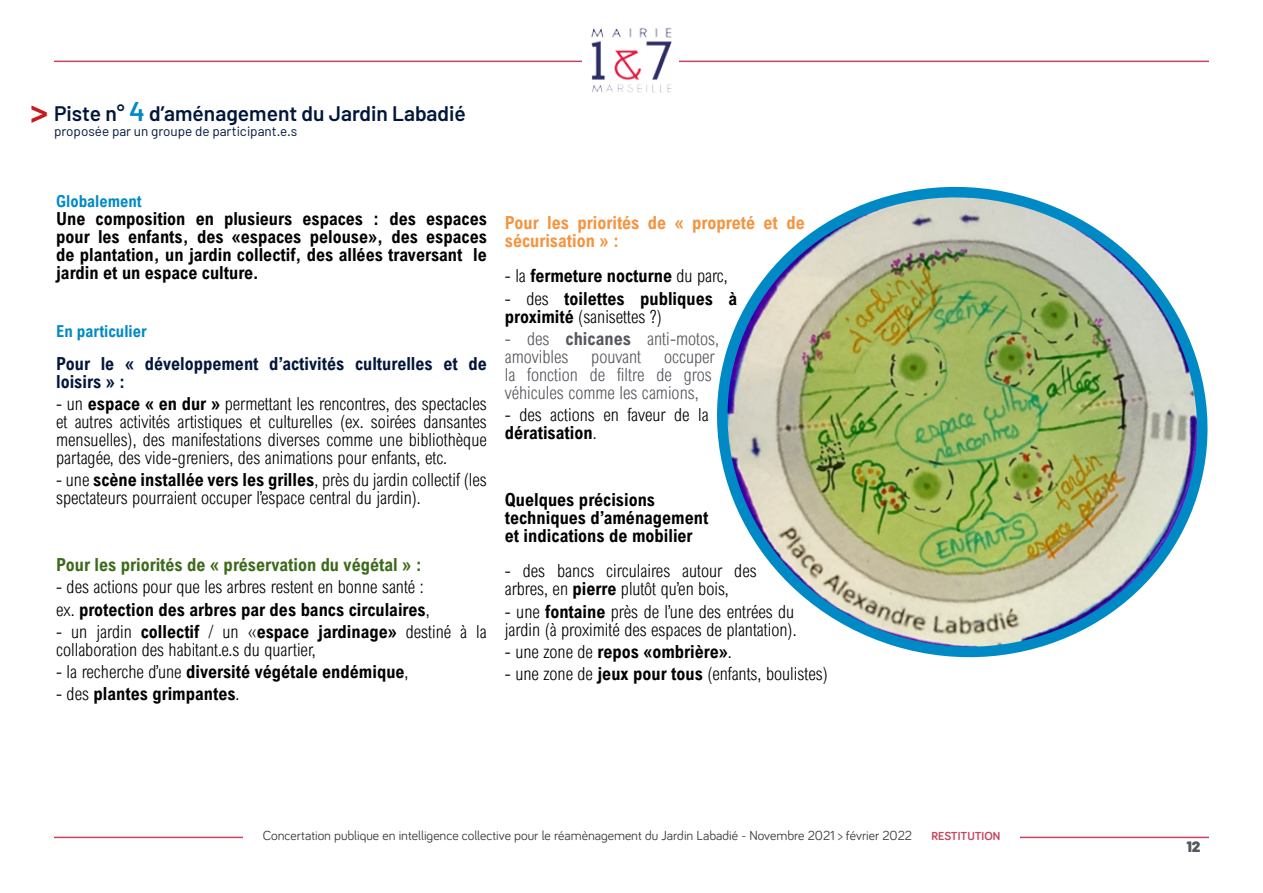
<style>
.page{position:relative;width:1263px;height:893px;background:#fff}
.page>*{position:absolute;margin:0;border:0;box-sizing:border-box;transform-origin:0 0}
.t1{font:600 36px "Barlow";color:#c8191b}
.t2{font:600 21px "Barlow";color:#02163b}
.t3{font:300 18px/18px "Arial Nova Cond";color:#000}
.t4{font:700 18px/18px "Arial Nova Cond";color:#000}
.t5{font:300 18px/18px "Arial Nova Cond";color:#56575d}
.t6{font:700 18px/18px "Arial Nova Cond";color:#02163b}
.t7{font:700 18px/18px "Arial Nova Cond";color:#f4943f}
.t8{font:700 18px "Arial Nova Cond";color:#3b6b1a}
.t9{font:700 16.5px "Arial Nova Cond";color:#008ac5}
.t10{font:900 15px "Barlow";color:#56575d}
.t11{font:13.5px "Bariol";color:#3c3c3b}
.t12{font:13.5px "Barlow";color:#02163b}
.t13{font:700 12px "Bariol";color:#c6445e}
.s1{font-size:27px;color:#008ac5}
.s2{font-weight:700}
.s3{font-weight:300}
</style>
<div class="page">
<hr style="left:54px;top:61px;width:1155px;height:1px;background:#c6445e">
<hr style="left:54px;top:837px;width:1155px;height:1px;background:#c6445e">
<div style="left:243px;top:829px;width:776px;height:16px;background:#fff"></div>
<div style="left:582px;top:15px;width:96px;height:98px;background:#fff"></div>
<img style="left:591px;top:27px;width:81px;height:66px">
<img style="left:717px;top:186px;width:491px;height:472px">
<h1 class="t1" style="left:31px;top:89px;width:19px">&gt;</h1>
<p class="t2" style="left:54px;top:100px;width:413px">Piste n° <span class="s1">4</span> d’aménagement du Jardin Labadié</p>
<p class="t12" style="left:54px;top:123px;width:245px">proposée par un groupe de participant.e.s</p>
<p class="t9" style="left:56px;top:190px;width:87px">Globalement</p>
<p class="t4" style="left:56px;top:209px;width:432px;text-align:justify">Une composition en plusieurs espaces : des espaces pour les enfants, des «espaces pelouse», des espaces de plantation, un jardin collectif, des allées traversant le jardin et un espace culture.</p>
<p class="t9" style="left:56px;top:321px;width:92px">En particulier</p>
<p class="t6" style="left:56px;top:354px;width:432px">Pour le « développement d’activités culturelles et de loisirs » :</p>
<p class="t3" style="left:56px;top:394px;width:432px;text-align:justify">- un <span class="s2">espace « en dur »</span> permettant les rencontres, des spectacles et autres activités artistiques et culturelles (ex. soirées dansantes mensuelles), des manifestations diverses comme une bibliothèque partagée, des vide-greniers, des animations pour enfants, etc.</p>
<p class="t3" style="left:56px;top:471px;width:432px">- une <span class="s2">scène installée vers les grilles</span>, près du jardin collectif (les spectateurs pourraient occuper l’espace central du jardin).</p>
<p class="t8" style="left:56px;top:553px;width:367px">Pour les priorités de « préservation du végétal » :</p>
<p class="t3" style="left:56px;top:576px;width:375px;line-height:22.2px">- des actions pour que les arbres restent en bonne santé : ex. <span class="s2">protection des arbres par des bancs circulaires</span>,</p>
<p class="t3" style="left:56px;top:622px;width:432px">- un jardin <span class="s2">collectif</span> / un «<span class="s2">espace jardinage»</span> destiné à la collaboration des habitant.e.s du quartier,</p>
<p class="t4" style="left:56px;top:662px;width:354px"><span class="s3">- la recherche d’une</span> diversité végétale endémique<span class="s3">,</span></p>
<p class="t4" style="left:56px;top:685px;width:185px"><span class="s3">- des</span> plantes grimpantes<span class="s3">.</span></p>
<p class="t7" style="left:505px;top:213px;width:301px">Pour les priorités de « propreté et de sécurisation » :</p>
<p class="t4" style="left:505px;top:267px;width:224px"><span class="s3">- la</span> fermeture nocturne <span class="s3">du parc,</span></p>
<p class="t4" style="left:505px;top:289px;width:234px"><span class="s3">- des</span> toilettes publiques à proximité <span class="s3">(sanisettes ?)</span></p>
<p class="t5" style="left:505px;top:329px;width:216px">- des <span class="s2">chicanes</span> anti-motos, amovibles</p>
<p class="t5" style="left:591px;top:347px;width:51px">pouvant</p>
<p class="t5" style="left:505px;top:347px;width:211px;text-indent:159px">occuper la fonction de filtre de gros véhicules comme les camions,</p>
<p class="t3" style="left:505px;top:405px;width:205px">- des actions en faveur de la <span class="s2">dératisation</span>.</p>
<p class="t4" style="left:505px;top:490px;width:205px">Quelques précisions techniques d’aménagement et indications de mobilier</p>
<p class="t3" style="left:505px;top:562px;width:253px">- des bancs circulaires autour des arbres, en <span class="s2">pierre</span> plutôt qu’en bois,</p>
<p class="t3" style="left:505px;top:602px;width:293px">- une <span class="s2">fontaine</span> près de l’une des entrées du jardin (à proximité des espaces de plantation).</p>
<p class="t4" style="left:505px;top:642px;width:228px"><span class="s3">- une zone de</span> repos «ombrière»<span class="s3">.</span></p>
<p class="t3" style="left:505px;top:664px;width:324px">- une zone de <span class="s2">jeux pour tous</span> (enfants, boulistes)</p>
<p class="t11" style="left:263px;top:826px;width:651px">Concertation publique en intelligence collective pour le réamènagement du Jardin Labadié - Novembre 2021 &gt; février 2022</p>
<p class="t13" style="left:931px;top:828px;width:70px">RESTITUTION</p>
<p class="t10" style="left:1187px;top:837px;width:15px">12</p>
</div>
